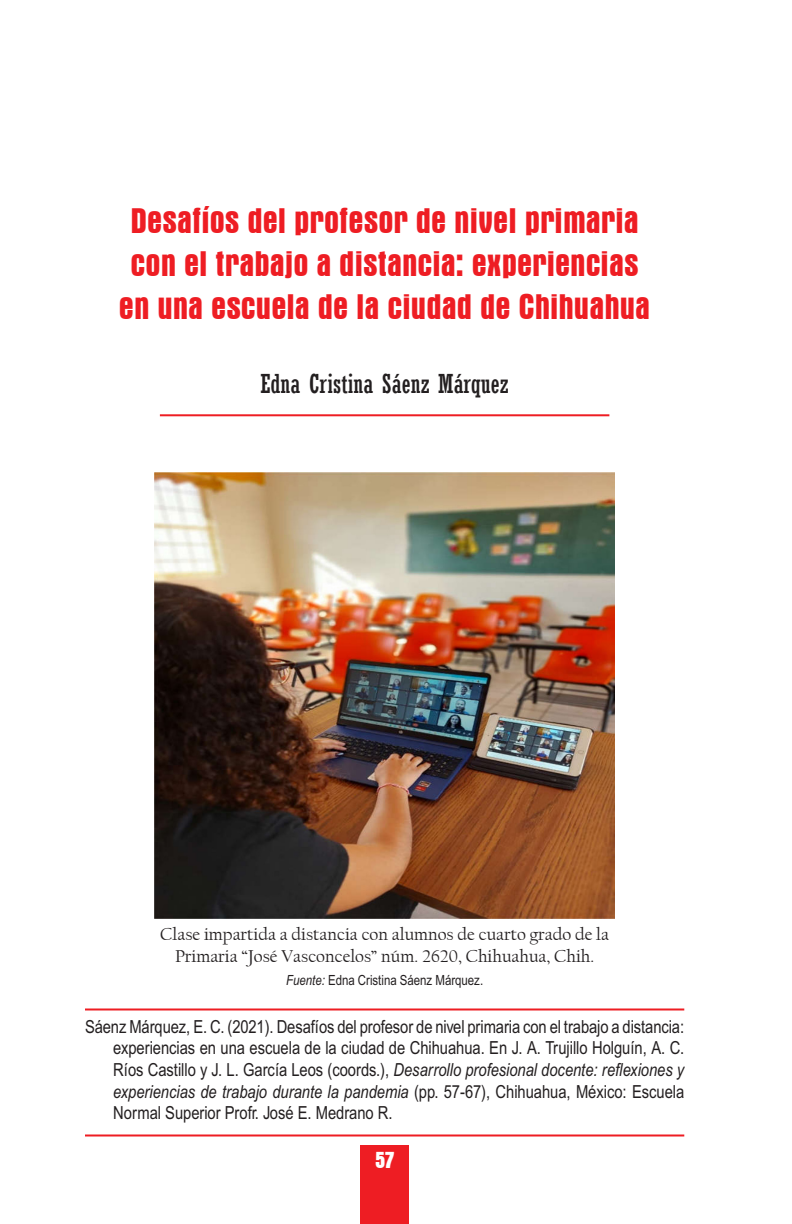
<style>
.page{position:relative;width:792px;height:1224px;background:#fff}
.page>*{position:absolute;margin:0;border:0;box-sizing:border-box;transform-origin:0 0}
.t1{font:700 condensed 36px/43.2px "Aurora BT";color:#ee1d23;text-align:center}
.t2{font:condensed 26px "Rockwell";color:#231f20}
.t3{font:700 condensed 24px "Aurora BT";color:#fff}
.t4{font:18px/21.6px "Arial Narrow MT Std";color:#231f20;text-align:justify}
.t5{font:18px/21.6px "Californian FB";color:#231f20;text-align:center}
.t6{font:14px "Arial Narrow MT Std";color:#231f20}
.s1{font-style:italic}
</style>
<div class="page">
<div style="left:360px;top:1146px;width:49px;height:78px;background:#ee1d23"></div>
<img style="left:155px;top:472px;width:459px;height:446px">
<hr style="left:85px;top:1134px;width:599px;height:2px;background:#ee1d23">
<hr style="left:85px;top:1008px;width:599px;height:2px;background:#ee1d23">
<hr style="left:160px;top:414px;width:449px;height:2px;background:#ee1d23">
<h1 class="t1" style="left:119px;top:199px;width:533px">Desafíos del profesor de nivel primaria con el trabajo a distancia: experiencias en una escuela de la ciudad de Chihuahua</h1>
<h2 class="t2" style="left:261px;top:369px;width:250px">Edna Cristina Sáenz Márquez</h2>
<p class="t5" style="left:160px;top:924px;width:450px">Clase impartida a distancia con alumnos de cuarto grado de la<br>Primaria “José Vasconcelos” núm. 2620, Chihuahua, Chih.</p>
<p class="t6" style="left:286px;top:971px;width:199px"><span class="s1">Fuente:</span> Edna Cristina Sáenz Márquez.</p>
<p class="t4" style="left:113px;top:1016px;width:573px;text-indent:-28px">Sáenz Márquez, E. C. (2021). Desafíos del profesor de nivel primaria con el trabajo a distancia: experiencias en una escuela de la ciudad de Chihuahua. En J. A. Trujillo Holguín, A. C.<br>Ríos Castillo y J. L. García Leos (coords.), <span class="s1">Desarrollo profesional docente: reflexiones y experiencias de trabajo durante la pandemia</span> (pp. 57-67), Chihuahua, México: Escuela Normal Superior Profr. José E. Medrano R.</p>
<h3 class="t3" style="left:375px;top:1146px;width:20px">57</h3>
</div>
